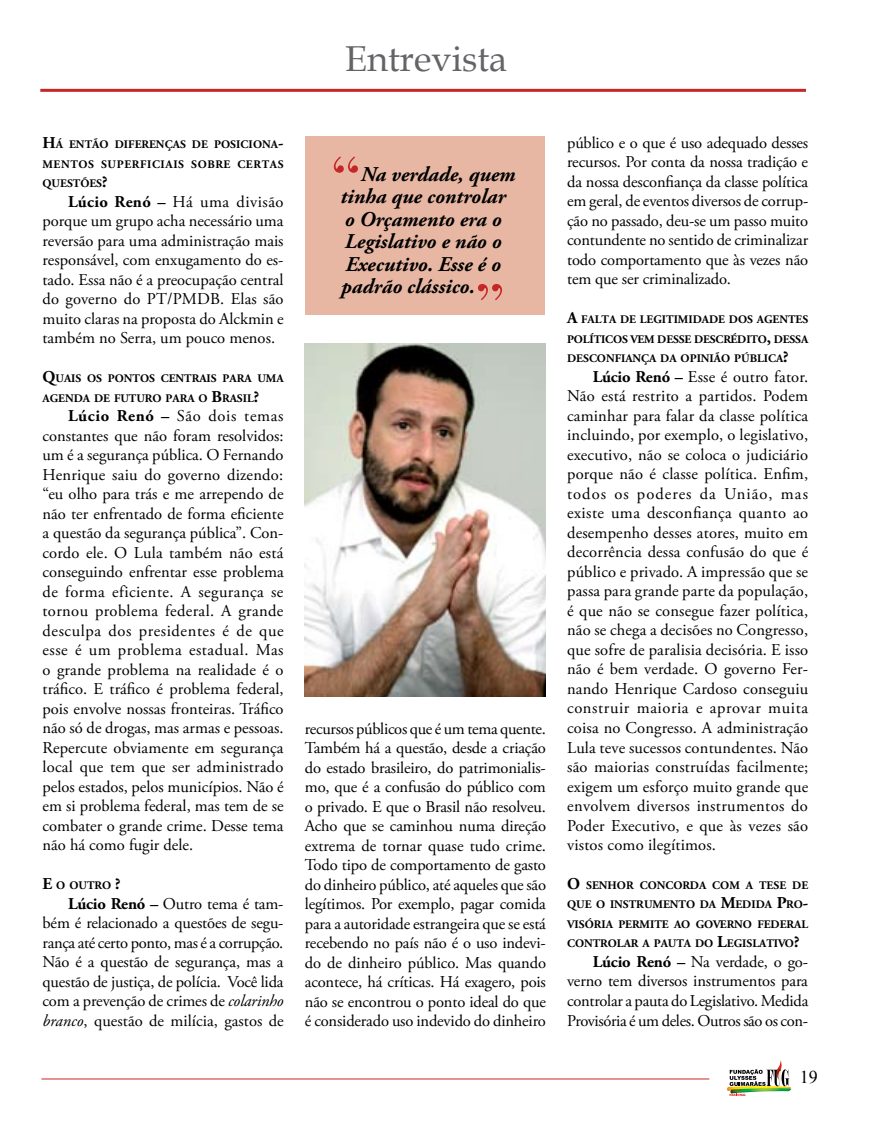
<style>
.page{position:relative;width:872px;height:1127px;background:#fff}
.page>*{position:absolute;margin:0;border:0;box-sizing:border-box;transform-origin:0 0}
.t1{font:61.5px "Bodoni";color:#c42727}
.t2{font:36px "Book Antiqua";color:#636467}
.t3{font:italic 700 21px/22.5px "Adobe Garamond Pro";color:#000}
.t4{font:18px "Times New Roman";color:#000}
.t5{font:16.5px/19.5px "Adobe Garamond Pro";color:#000;text-align:justify}
.t6{font:700 11.55px/19.5px "Adobe Garamond Pro";color:#000;text-align:justify}
.s1{font-size:16.5px}
.s2{font-weight:700}
.s3{font-style:italic}
</style>
<div class="page">
<div style="left:304px;top:136px;width:240px;height:179px;background:#e8b7a3"></div>
<img style="left:305px;top:343px;width:241px;height:354px">
<hr style="left:40px;top:89px;width:766px;height:3px;background:#c42727">
<hr style="left:41px;top:1078px;width:668px;height:1px;background:#c42727">
<svg style="left:727px;top:1060px;width:64px;height:36px"></svg>
<h2 class="t2" style="left:345px;top:34px;width:163px">Entrevista</h2>
<p class="t6" style="left:43px;top:135px;width:242px"><span class="s1">H</span>Á ENTÃO DIFERENÇAS DE POSICIONA<span class="s1">-</span>MENTOS SUPERFICIAIS SOBRE CERTAS QUESTÕES<span class="s1">?</span></p>
<p class="t5" style="left:43px;top:192px;width:243px;text-indent:26px"><span class="s2">Lúcio Renó –</span> Há uma divisão porque um grupo acha necessário uma reversão para uma administração mais responsável, com enxugamento do es&shy;tado. Essa não é a preocupação central do governo do PT/PMDB. Elas são muito claras na proposta do Alckmin e também no Serra, um pouco menos.</p>
<p class="t6" style="left:43px;top:369px;width:242px"><span class="s1">Q</span>UAIS OS PONTOS CENTRAIS PARA UMA<br>AGENDA DE FUTURO PARA O <span class="s1">B</span>RASIL<span class="s1">?</span></p>
<p class="t5" style="left:43px;top:407px;width:243px;text-indent:26px"><span class="s2">Lúcio Renó –</span> São dois temas constantes que não foram resolvidos: um é a segurança pública. O Fernando Henrique saiu do governo dizendo: “eu olho para trás e me arrependo de não ter enfrentado de forma eficiente a questão da segurança pública”. Con&shy;cordo ele. O Lula também não está conseguindo enfrentar esse problema de forma eficiente. A segurança se tornou problema federal. A grande desculpa dos presidentes é de que esse é um problema estadual. Mas o grande problema na realidade é o tráfico. E tráfico é problema federal, pois envolve nossas fronteiras. Tráfico não só de drogas, mas armas e pessoas.<br>Repercute obviamente em segurança local que tem que ser administrado pelos estados, pelos municípios. Não é em si problema federal, mas tem de se combater o grande crime. Desse tema não há como fugir dele.</p>
<p class="t6" style="left:43px;top:876px;width:80px"><span class="s1">E</span> O OUTRO <span class="s1">?</span></p>
<p class="t5" style="left:43px;top:894px;width:243px;text-indent:26px"><span class="s2">Lúcio Renó –</span> Outro tema é tam&shy;bém é relacionado a questões de segu&shy;rança até certo ponto, mas é a corrupção.<br>Não é a questão de segurança, mas a questão de justiça, de polícia. Você lida com a prevenção de crimes de <span class="s3">colarinho branco</span>, questão de milícia, gastos de</p>
<h1 class="t1" style="left:331px;top:141px;width:32px">“</h1>
<p class="t3" style="left:340px;top:163px;width:176px;text-indent:20px">Na verdade, quem tinha que controlar o Orçamento era o<br>Legislativo e não o<br>Executivo. Esse é o padrão clássico.</p>
<h1 class="t1" style="left:475px;top:268px;width:32px">”</h1>
<p class="t5" style="left:305px;top:719px;width:243px">recursos públicos que é um tema quente.<br>Também há a questão, desde a criação do estado brasileiro, do patrimonialis&shy;mo, que é a confusão do público com o privado. E que o Brasil não resolveu.<br>Acho que se caminhou numa direção extrema de tornar quase tudo crime.<br>Todo tipo de comportamento de gasto do dinheiro público, até aqueles que são legítimos. Por exemplo, pagar comida para a autoridade estrangeira que se está recebendo no país não é o uso indevi&shy;do de dinheiro público. Mas quando acontece, há críticas. Há exagero, pois não se encontrou o ponto ideal do que é considerado uso indevido do dinheiro</p>
<p class="t5" style="left:567px;top:133px;width:243px">público e o que é uso adequado desses recursos. Por conta da nossa tradição e da nossa desconfiança da classe política em geral, de eventos diversos de corrup&shy;ção no passado, deu-se um passo muito contundente no sentido de criminalizar todo comportamento que às vezes não tem que ser criminalizado.</p>
<p class="t6" style="left:567px;top:310px;width:242px"><span class="s1">A</span> FALTA DE LEGITIMIDADE DOS AGENTES POLÍTICOS VEM DESSE DESCRÉDITO<span class="s1">,</span> DESSA DESCONFIANÇA DA OPINIÃO PÚBLICA<span class="s1">?</span></p>
<p class="t5" style="left:567px;top:367px;width:243px;text-indent:26px"><span class="s2">Lúcio Renó –</span> Esse é outro fator.<br>Não está restrito a partidos. Podem caminhar para falar da classe política incluindo, por exemplo, o legislativo, executivo, não se coloca o judiciário porque não é classe política. Enfim, todos os poderes da União, mas existe uma desconfiança quanto ao desempenho desses atores, muito em decorrência dessa confusão do que é público e privado. A impressão que se passa para grande parte da população, é que não se consegue fazer política, não se chega a decisões no Congresso, que sofre de paralisia decisória. E isso não é bem verdade. O governo Fer&shy;nando Henrique Cardoso conseguiu construir maioria e aprovar muita coisa no Congresso. A administração Lula teve sucessos contundentes. Não são maiorias construídas facilmente; exigem um esforço muito grande que envolvem diversos instrumentos do Poder Executivo, e que às vezes são vistos como ilegítimos.</p>
<p class="t6" style="left:567px;top:876px;width:242px"><span class="s1">O</span> SENHOR CONCORDA COM A TESE DE QUE O INSTRUMENTO DA <span class="s1">M</span>EDIDA <span class="s1">P</span>RO<span class="s1">-</span>VISÓRIA PERMITE AO GOVERNO FEDERAL CONTROLAR A PAUTA DO <span class="s1">L</span>EGISLATIVO<span class="s1">?</span></p>
<p class="t5" style="left:567px;top:952px;width:243px;text-indent:26px"><span class="s2">Lúcio Renó –</span> Na verdade, o go&shy;verno tem diversos instrumentos para controlar a pauta do Legislativo. Medida Provisória é um deles. Outros são os con-</p>
<p class="t4" style="left:800px;top:1064px;width:19px">19</p>
</div>
